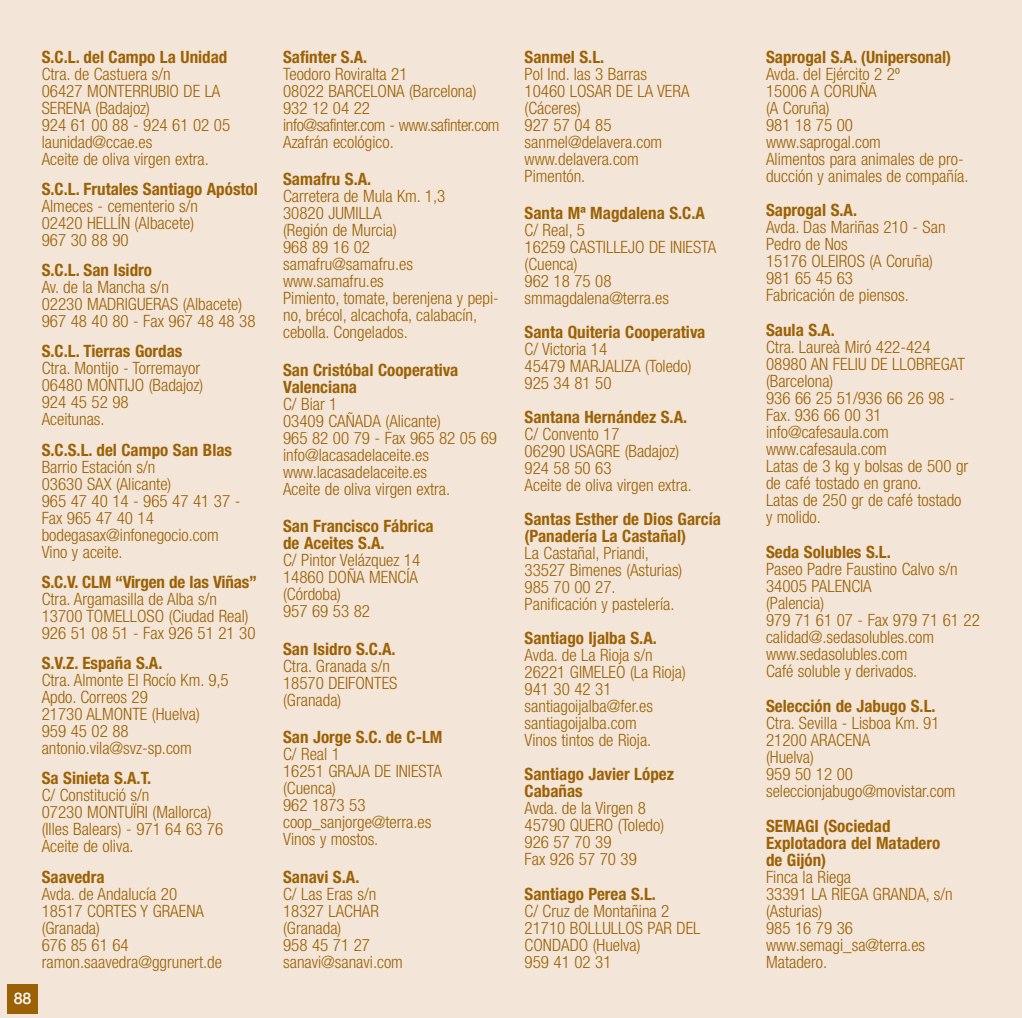
<style>
.page{position:relative;width:1022px;height:1018px;background:#fff}
.page>*{position:absolute;margin:0;border:0;box-sizing:border-box;transform-origin:0 0}
.t1{font:300 condensed 17px/17px "Helvetica Neue";color:#9c6104}
.t2{font:700 condensed 17px/17px "Helvetica Neue";color:#9c6104}
.t3{font:500 16px "Helvetica Neue";color:#fff}
</style>
<div class="page">
<div style="left:0;top:0;width:1021px;height:1018px;background:#f3e6d8"></div>
<div style="left:8px;top:983px;width:30px;height:30px;background:#9c6104"></div>
<p class="t3" style="left:14px;top:993px;width:19px">88</p>
<p class="t2" style="left:42px;top:50px;width:187px">S.C.L. del Campo La Unidad</p>
<p class="t1" style="left:42px;top:67px;width:190px">Ctra. de Castuera s/n<br>06427 MONTERRUBIO DE LA<br>SERENA (Badajoz)<br>924 61 00 88 - 924 61 02 05 launidad@ccae.es<br>Aceite de oliva virgen extra.</p>
<p class="t2" style="left:42px;top:182px;width:217px">S.C.L. Frutales Santiago Apóstol</p>
<p class="t1" style="left:42px;top:199px;width:158px">Almeces - cementerio s/n<br>02420 HELLÍN (Albacete)<br>967 30 88 90</p>
<p class="t2" style="left:42px;top:263px;width:112px">S.C.L. San Isidro</p>
<p class="t1" style="left:42px;top:280px;width:215px">Av. de la Mancha s/n<br>02230 MADRIGUERAS (Albacete)<br>967 48 40 80 - Fax 967 48 48 38</p>
<p class="t2" style="left:42px;top:344px;width:142px">S.C.L. Tierras Gordas</p>
<p class="t1" style="left:42px;top:361px;width:163px">Ctra. Montijo - Torremayor<br>06480 MONTIJO (Badajoz)<br>924 45 52 98<br>Aceitunas.</p>
<p class="t2" style="left:42px;top:442px;width:192px">S.C.S.L. del Campo San Blas</p>
<p class="t1" style="left:42px;top:459px;width:200px">Barrio Estación s/n<br>03630 SAX (Alicante)<br>965 47 40 14 - 965 47 41 37 -<br>Fax 965 47 40 14 bodegasax@infonegocio.com<br>Vino y aceite.</p>
<p class="t2" style="left:42px;top:575px;width:217px">S.C.V. CLM “Virgen de las Viñas”</p>
<p class="t1" style="left:42px;top:592px;width:215px">Ctra. Argamasilla de Alba s/n<br>13700 TOMELLOSO (Ciudad Real)<br>926 51 08 51 - Fax 926 51 21 30</p>
<p class="t2" style="left:42px;top:656px;width:122px">S.V.Z. España S.A.</p>
<p class="t1" style="left:42px;top:673px;width:188px">Ctra. Almonte El Rocío Km. 9,5<br>Apdo. Correos 29<br>21730 ALMONTE (Huelva)<br>959 45 02 88 antonio.vila@svz-sp.com</p>
<p class="t2" style="left:42px;top:771px;width:111px">Sa Sinieta S.A.T.</p>
<p class="t1" style="left:42px;top:788px;width:183px">C/ Constitució s/n<br>07230 MONTUÏRI (Mallorca) (Illes Balears) - 971 64 63 76<br>Aceite de oliva.</p>
<p class="t2" style="left:42px;top:869px;width:64px">Saavedra</p>
<p class="t1" style="left:42px;top:886px;width:182px">Avda. de Andalucía 20<br>18517 CORTES Y GRAENA (Granada)<br>676 85 61 64 ramon.saavedra@ggrunert.de</p>
<p class="t2" style="left:283px;top:50px;width:86px">Safinter S.A.</p>
<p class="t1" style="left:283px;top:67px;width:218px">Teodoro Roviralta 21<br>08022 BARCELONA (Barcelona)<br>932 12 04 22<br>info@safinter.com - www.safinter.com<br>Azafrán ecológico.</p>
<p class="t2" style="left:283px;top:172px;width:90px">Samafru S.A.</p>
<p class="t1" style="left:283px;top:189px;width:217px">Carretera de Mula Km. 1,3<br>30820 JUMILLA<br>(Región de Murcia)<br>968 89 16 02 samafru@samafru.es www.samafru.es<br>Pimiento, tomate, berenjena y pepi&shy;no, brécol, alcachofa, calabacín, cebolla. Congelados.</p>
<p class="t2" style="left:283px;top:362px;width:177px">San Cristóbal Cooperativa<br>Valenciana</p>
<p class="t1" style="left:283px;top:396px;width:215px">C/ Biar 1<br>03409 CAÑADA (Alicante)<br>965 82 00 79 - Fax 965 82 05 69 info@lacasadelaceite.es www.lacasadelaceite.es<br>Aceite de oliva virgen extra.</p>
<p class="t2" style="left:283px;top:519px;width:152px">San Francisco Fábrica de Aceites S.A.</p>
<p class="t1" style="left:283px;top:553px;width:139px">C/ Pintor Velázquez 14<br>14860 DOÑA MENCÍA (Córdoba)<br>957 69 53 82</p>
<p class="t2" style="left:283px;top:641px;width:114px">San Isidro S.C.A.</p>
<p class="t1" style="left:283px;top:658px;width:116px">Ctra. Granada s/n<br>18570 DEIFONTES (Granada)</p>
<p class="t2" style="left:283px;top:730px;width:161px">San Jorge S.C. de C-LM</p>
<p class="t1" style="left:283px;top:747px;width:160px">C/ Real 1<br>16251 GRAJA DE INIESTA (Cuenca)<br>962 1873 53 coop_sanjorge@terra.es<br>Vinos y mostos.</p>
<p class="t2" style="left:283px;top:869px;width:78px">Sanavi S.A.</p>
<p class="t1" style="left:283px;top:886px;width:121px">C/ Las Eras s/n<br>18327 LACHAR (Granada)<br>958 45 71 27 sanavi@sanavi.com</p>
<p class="t2" style="left:524px;top:50px;width:81px">Sanmel S.L.</p>
<p class="t1" style="left:524px;top:67px;width:166px">Pol Ind. las 3 Barras<br>10460 LOSAR DE LA VERA (Cáceres)<br>927 57 04 85 sanmel@delavera.com www.delavera.com<br>Pimentón.</p>
<p class="t2" style="left:524px;top:206px;width:182px">Santa Mª Magdalena S.C.A</p>
<p class="t1" style="left:524px;top:223px;width:193px">C/ Real, 5<br>16259 CASTILLEJO DE INIESTA (Cuenca)<br>962 18 75 08 smmagdalena@terra.es</p>
<p class="t2" style="left:524px;top:325px;width:182px">Santa Quiteria Cooperativa</p>
<p class="t1" style="left:524px;top:342px;width:168px">C/ Victoria 14<br>45479 MARJALIZA (Toledo)<br>925 34 81 50</p>
<p class="t2" style="left:524px;top:410px;width:164px">Santana Hernández S.A.</p>
<p class="t1" style="left:524px;top:427px;width:169px">C/ Convento 17<br>06290 USAGRE (Badajoz)<br>924 58 50 63<br>Aceite de oliva virgen extra.</p>
<p class="t2" style="left:524px;top:512px;width:198px">Santas Esther de Dios García (Panadería La Castañal)</p>
<p class="t1" style="left:524px;top:546px;width:159px">La Castañal, Priandi,<br>33527 Bimenes (Asturias)<br>985 70 00 27.<br>Panificación y pastelería.</p>
<p class="t2" style="left:524px;top:631px;width:134px">Santiago Ijalba S.A.</p>
<p class="t1" style="left:524px;top:648px;width:163px">Avda. de La Rioja s/n<br>26221 GIMELEO (La Rioja)<br>941 30 42 31 santiagoijalba@fer.es santiagoijalba.com<br>Vinos tintos de Rioja.</p>
<p class="t2" style="left:524px;top:767px;width:151px">Santiago Javier López<br>Cabañas</p>
<p class="t1" style="left:524px;top:801px;width:141px">Avda. de la Virgen 8<br>45790 QUERO (Toledo)<br>926 57 70 39<br>Fax 926 57 70 39</p>
<p class="t2" style="left:524px;top:886px;width:133px">Santiago Perea S.L.</p>
<p class="t1" style="left:524px;top:903px;width:177px">C/ Cruz de Montañina 2<br>21710 BOLLULLOS PAR DEL<br>CONDADO (Huelva)<br>959 41 02 31</p>
<p class="t2" style="left:765px;top:50px;width:187px">Saprogal S.A. (Unipersonal)</p>
<p class="t1" style="left:765px;top:67px;width:204px">Avda. del Ejército 2 2º<br>15006 A CORUÑA<br>(A Coruña)<br>981 18 75 00 www.saprogal.com<br>Alimentos para animales de pro&shy;ducción y animales de compañía.</p>
<p class="t2" style="left:765px;top:203px;width:92px">Saprogal S.A.</p>
<p class="t1" style="left:765px;top:220px;width:181px">Avda. Das Mariñas 210 - San<br>Pedro de Nos<br>15176 OLEIROS (A Coruña)<br>981 65 45 63<br>Fabricación de piensos.</p>
<p class="t2" style="left:765px;top:323px;width:70px">Saula S.A.</p>
<p class="t1" style="left:765px;top:340px;width:204px">Ctra. Laureà Miró 422-424<br>08980 AN FELIU DE LLOBREGAT (Barcelona)<br>936 66 25 51/936 66 26 98 -<br>Fax. 936 66 00 31 info@cafesaula.com www.cafesaula.com<br>Latas de 3 kg y bolsas de 500 gr de café tostado en grano.<br>Latas de 250 gr de café tostado y molido.</p>
<p class="t2" style="left:765px;top:545px;width:126px">Seda Solubles S.L.</p>
<p class="t1" style="left:765px;top:562px;width:215px">Paseo Padre Faustino Calvo s/n<br>34005 PALENCIA<br>(Palencia)<br>979 71 61 07 - Fax 979 71 61 22 calidad@.sedasolubles.com www.sedasolubles.com<br>Café soluble y derivados.</p>
<p class="t2" style="left:765px;top:699px;width:171px">Selección de Jabugo S.L.</p>
<p class="t1" style="left:765px;top:716px;width:191px">Ctra. Sevilla - Lisboa Km. 91<br>21200 ARACENA<br>(Huelva)<br>959 50 12 00 seleccionjabugo@movistar.com</p>
<p class="t2" style="left:765px;top:818px;width:176px">SEMAGI (Sociedad<br>Explotadora del Matadero de Gijón)</p>
<p class="t1" style="left:765px;top:869px;width:188px">Finca la Riega<br>33391 LA RIEGA GRANDA, s/n (Asturias)<br>985 16 79 36 www.semagi_sa@terra.es<br>Matadero.</p>
</div>
